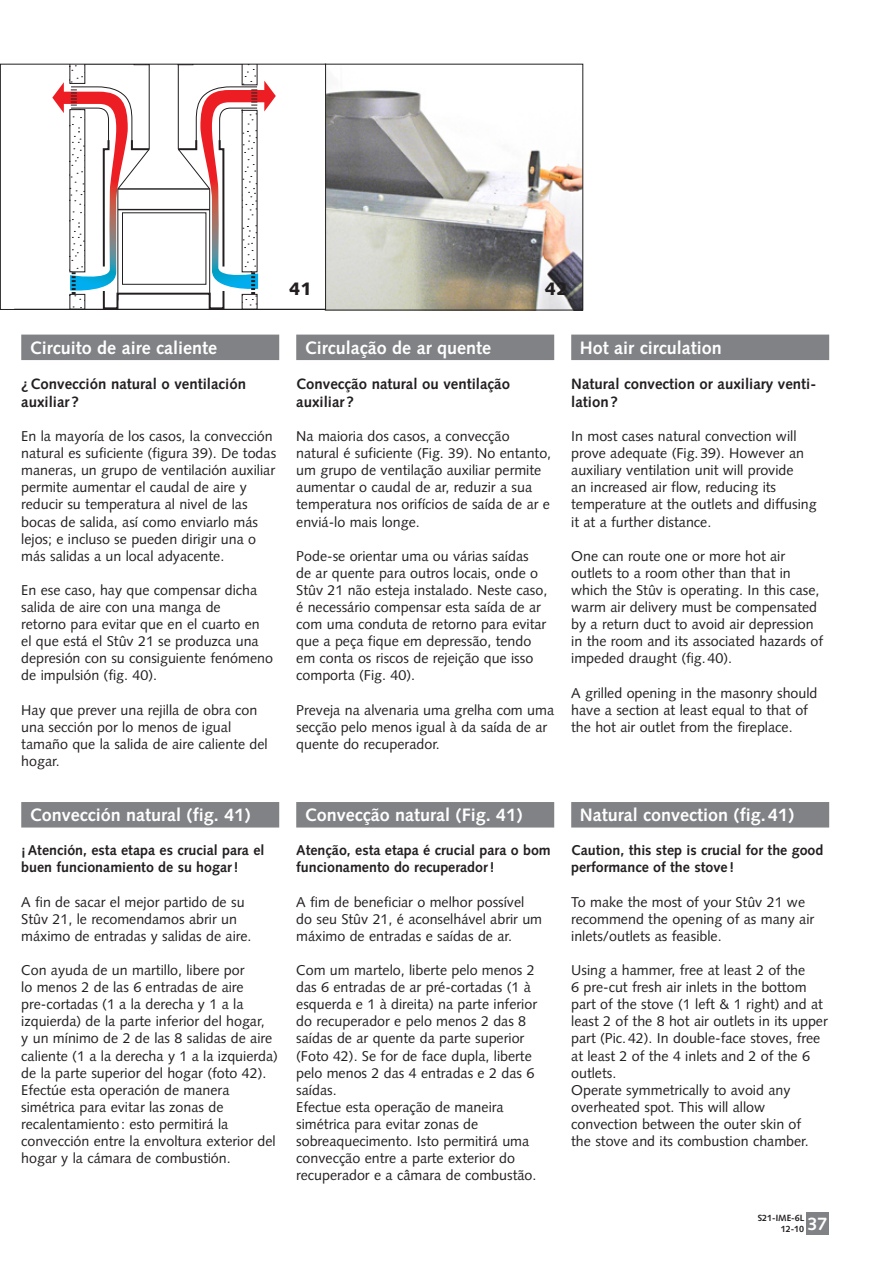
<style>
.page{position:relative;width:893px;height:1263px;background:#fff}
.page>*{position:absolute;margin:0;border:0;box-sizing:border-box;transform-origin:0 0}
.titre_FR{font:700 18px "Syntax LT Std";color:#fff}
.numeroDePhotoNoir{font:900 18px "Syntax LT Std";color:#231f20}
.sous-titre_FR{font:700 15px/18px "Syntax LT Std";color:#231f20}
.Normal_FR{font:14.25px/17.1px "Syntax LT Std";color:#231f20}
.normal_FR_bold{font:700 14.25px/17.1px "Syntax LT Std";color:#231f20}
.t1{font:700 9px/10.8px "Syntax LT Std";color:#231f20}
.s1{font-size:18px;color:#fff}
</style>
<div class="page">
<div style="left:806px;top:1212px;width:23px;height:23px;background:#808285"></div>
<img style="left:327px;top:82px;width:254px;height:226px">
<svg style="left:0;top:63px;width:326px;height:247px"></svg>
<div style="left:571px;top:335px;width:258px;height:25px;background:#808285"></div>
<div style="left:571px;top:802px;width:258px;height:25px;background:#808285"></div>
<div style="left:296px;top:335px;width:258px;height:25px;background:#808285"></div>
<div style="left:296px;top:802px;width:258px;height:25px;background:#808285"></div>
<div style="left:21px;top:335px;width:258px;height:25px;background:#808285"></div>
<div style="left:21px;top:802px;width:258px;height:25px;background:#808285"></div>
<p class="numeroDePhotoNoir" style="left:289px;top:278px;width:25px">41</p>
<p class="numeroDePhotoNoir" style="left:545px;top:278px;width:25px">42</p>
<p class="titre_FR" style="left:30px;top:337px;width:189px">Circuito de aire caliente</p>
<p class="sous-titre_FR" style="left:21px;top:375px;width:226px">¿Convección natural o ventilación auxiliar ?</p>
<p class="Normal_FR" style="left:21px;top:428px;width:256px">En la mayoría de los casos, la convección natural es suficiente (figura 39). De todas maneras, un grupo de ventilación auxiliar permite aumentar el caudal de aire y reducir su temperatura al nivel de las bocas de salida, así como enviarlo más lejos; e incluso se pueden dirigir una o más salidas a un local adyacente.</p>
<p class="Normal_FR" style="left:21px;top:581px;width:253px">En ese caso, hay que compensar dicha salida de aire con una manga de<br>retorno para evitar que en el cuarto en el que está el Stûv 21 se produzca una depresión con su consiguiente fenómeno de impulsión (fig. 40).</p>
<p class="Normal_FR" style="left:21px;top:701px;width:248px">Hay que prever una rejilla de obra con una sección por lo menos de igual tamaño que la salida de aire caliente del hogar.</p>
<p class="titre_FR" style="left:30px;top:805px;width:222px">Convección natural (fig. 41)</p>
<p class="normal_FR_bold" style="left:21px;top:842px;width:245px">¡Atención, esta etapa es crucial para el buen funcionamiento de su hogar!</p>
<p class="Normal_FR" style="left:21px;top:893px;width:232px">A fin de sacar el mejor partido de su<br>Stûv 21, le recomendamos abrir un máximo de entradas y salidas de aire.</p>
<p class="Normal_FR" style="left:21px;top:962px;width:258px">Con ayuda de un martillo, libere por<br>lo menos 2 de las 6 entradas de aire pre-cortadas (1 a la derecha y 1 a la izquierda) de la parte inferior del hogar,<br>y un mínimo de 2 de las 8 salidas de aire caliente (1 a la derecha y 1 a la izquierda) de la parte superior del hogar (foto 42).<br>Efectúe esta operación de manera</p>
<p class="Normal_FR" style="left:21px;top:1098px;width:256px">simétrica para evitar las zonas de recalentamiento: esto permitirá la convección entre la envoltura exterior del hogar y la cámara de combustión.</p>
<p class="titre_FR" style="left:305px;top:337px;width:188px">Circulação de ar quente</p>
<p class="sous-titre_FR" style="left:296px;top:375px;width:215px">Convecção natural ou ventilação auxiliar?</p>
<p class="Normal_FR" style="left:296px;top:428px;width:256px">Na maioria dos casos, a convecção natural é suficiente (Fig. 39). No entanto, um grupo de ventilação auxiliar permite aumentar o caudal de ar, reduzir a sua temperatura nos orifícios de saída de ar e enviá-lo mais longe.</p>
<p class="Normal_FR" style="left:296px;top:547px;width:253px">Pode-se orientar uma ou várias saídas de ar quente para outros locais, onde o Stûv 21 não esteja instalado. Neste caso, é necessário compensar esta saída de ar com uma conduta de retorno para evitar que a peça fique em depressão, tendo em conta os riscos de rejeição que isso comporta (Fig. 40).</p>
<p class="Normal_FR" style="left:296px;top:701px;width:259px">Preveja na alvenaria uma grelha com uma secção pelo menos igual à da saída de ar quente do recuperador.</p>
<p class="titre_FR" style="left:580px;top:337px;width:144px">Hot air circulation</p>
<p class="sous-titre_FR" style="left:571px;top:375px;width:247px">Natural convection or auxiliary venti&shy;lation?</p>
<p class="Normal_FR" style="left:571px;top:428px;width:247px">In most cases natural convection will prove adequate (Fig.39). However an auxiliary ventilation unit will provide<br>an increased air flow, reducing its temperature at the outlets and diffusing it at a further distance.</p>
<p class="Normal_FR" style="left:571px;top:547px;width:253px">One can route one or more hot air outlets to a room other than that in which the Stûv is operating. In this case, warm air delivery must be compensated by a return duct to avoid air depression in the room and its associated hazards of impeded draught (fig.40).</p>
<p class="Normal_FR" style="left:571px;top:684px;width:248px">A grilled opening in the masonry should have a section at least equal to that of the hot air outlet from the fireplace.</p>
<p class="titre_FR" style="left:305px;top:805px;width:219px">Convecção natural (Fig. 41)</p>
<p class="normal_FR_bold" style="left:296px;top:842px;width:256px">Atenção, esta etapa é crucial para o bom funcionamento do recuperador!</p>
<p class="Normal_FR" style="left:296px;top:893px;width:247px">A fim de beneficiar o melhor possível do seu Stûv 21, é aconselhável abrir um máximo de entradas e saídas de ar.</p>
<p class="Normal_FR" style="left:296px;top:962px;width:242px">Com um martelo, liberte pelo menos 2 das 6 entradas de ar pré-cortadas (1 à esquerda e 1 à direita) na parte inferior do recuperador e pelo menos 2 das 8 saídas de ar quente da parte superior (Foto 42). Se for de face dupla, liberte pelo menos 2 das 4 entradas e 2 das 6 saídas.</p>
<p class="Normal_FR" style="left:296px;top:1098px;width:242px">Efectue esta operação de maneira simétrica para evitar zonas de sobreaquecimento. Isto permitirá uma convecção entre a parte exterior do recuperador e a câmara de combustão.</p>
<p class="titre_FR" style="left:580px;top:805px;width:216px">Natural convection (fig.41)</p>
<p class="normal_FR_bold" style="left:571px;top:842px;width:254px">Caution, this step is crucial for the good performance of the stove!</p>
<p class="Normal_FR" style="left:571px;top:893px;width:245px">To make the most of your Stûv 21 we recommend the opening of as many air inlets/outlets as feasible.</p>
<p class="Normal_FR" style="left:571px;top:962px;width:258px">Using a hammer, free at least 2 of the<br>6 pre-cut fresh air inlets in the bottom part of the stove (1 left &amp; 1 right) and at least 2 of the 8 hot air outlets in its upper part (Pic.42). In double-face stoves, free at least 2 of the 4 inlets and 2 of the 6 outlets.</p>
<p class="Normal_FR" style="left:571px;top:1081px;width:239px">Operate symmetrically to avoid any overheated spot. This will allow convection between the outer skin of the stove and its combustion chamber.</p>
<p class="t1" style="left:781px;top:1212px;width:48px;text-indent:-23px">S21-IME-6L<br>12-10 <span class="s1">37</span></p>
</div>
